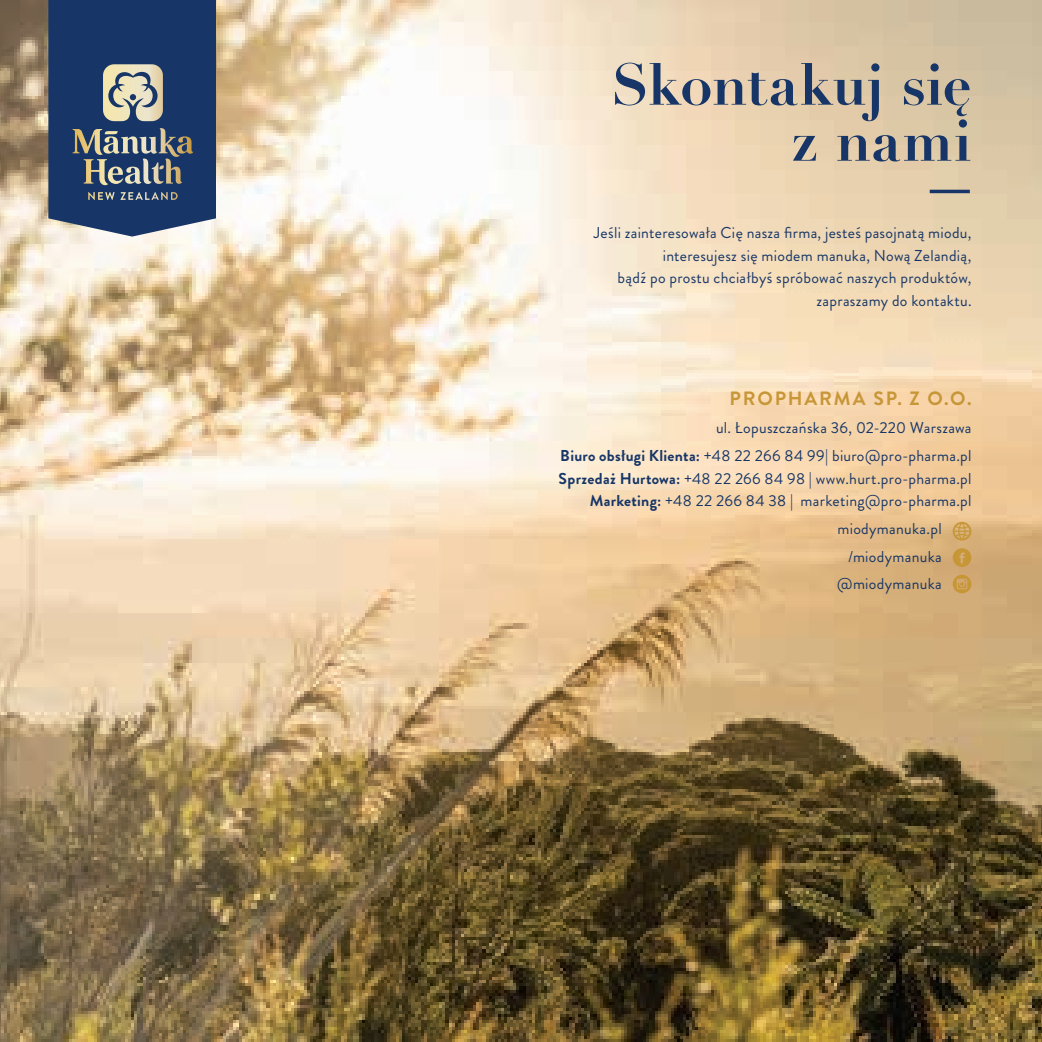
<style>
.page{position:relative;width:1042px;height:1042px;background:#fff}
.page>*{position:absolute;margin:0;border:0;box-sizing:border-box;transform-origin:0 0}
.t1{font:700 57.75px/56px "Didot LT Pro";letter-spacing:-.015em;color:#173667;text-align:right}
.t2{font:700 19.25px "Brandon Grotesque";letter-spacing:.1em;color:#c69637}
.t3{font:15.75px/22.8px "Brandon Grotesque";letter-spacing:.02em;color:#173667;text-align:right}
.s1{font-weight:700}
</style>
<div class="page">
<img style="left:0;top:0;width:1042px;height:1042px">
<hr style="left:929px;top:190px;width:41px;height:3px;background:#173667">
<svg style="left:952px;top:575px;width:19px;height:18px"></svg>
<svg style="left:952px;top:522px;width:19px;height:18px"></svg>
<svg style="left:952px;top:548px;width:19px;height:19px"></svg>
<svg style="left:48px;top:0;width:168px;height:237px;background:#3c5375"></svg>
<h1 class="t1" style="left:611px;top:57px;width:362px">Skontakuj się z nami</h1>
<p class="t3" style="left:594px;top:221px;width:379px">Jeśli zainteresowała Cię nasza firma, jesteś pasojnatą miodu, interesujesz się miodem manuka, Nową Zelandią,<br>bądź po prostu chciałbyś spróbować naszych produktów, zapraszamy do kontaktu.</p>
<p class="t2" style="left:729px;top:385px;width:243px">PROPHARMA SP. Z O.O.</p>
<p class="t3" style="left:560px;top:414px;width:413px;line-height:27.7px">ul. Łopuszczańska 36, 02-220 Warszawa<br><span class="s1">Biuro obsługi Klienta:</span> +48 22 266 84 99| biuro@pro-pharma.pl</p>
<p class="t3" style="left:559px;top:467px;width:414px"><span class="s1">Sprzedaż Hurtowa:</span> +48 22 266 84 98 | www.hurt.pro-pharma.pl<br><span class="s1">Marketing:</span> +48 22 266 84 38 | marketing@pro-pharma.pl</p>
<p class="t3" style="left:837px;top:515px;width:106px;line-height:27.7px">miodymanuka.pl /miodymanuka @miodymanuka</p>
</div>
